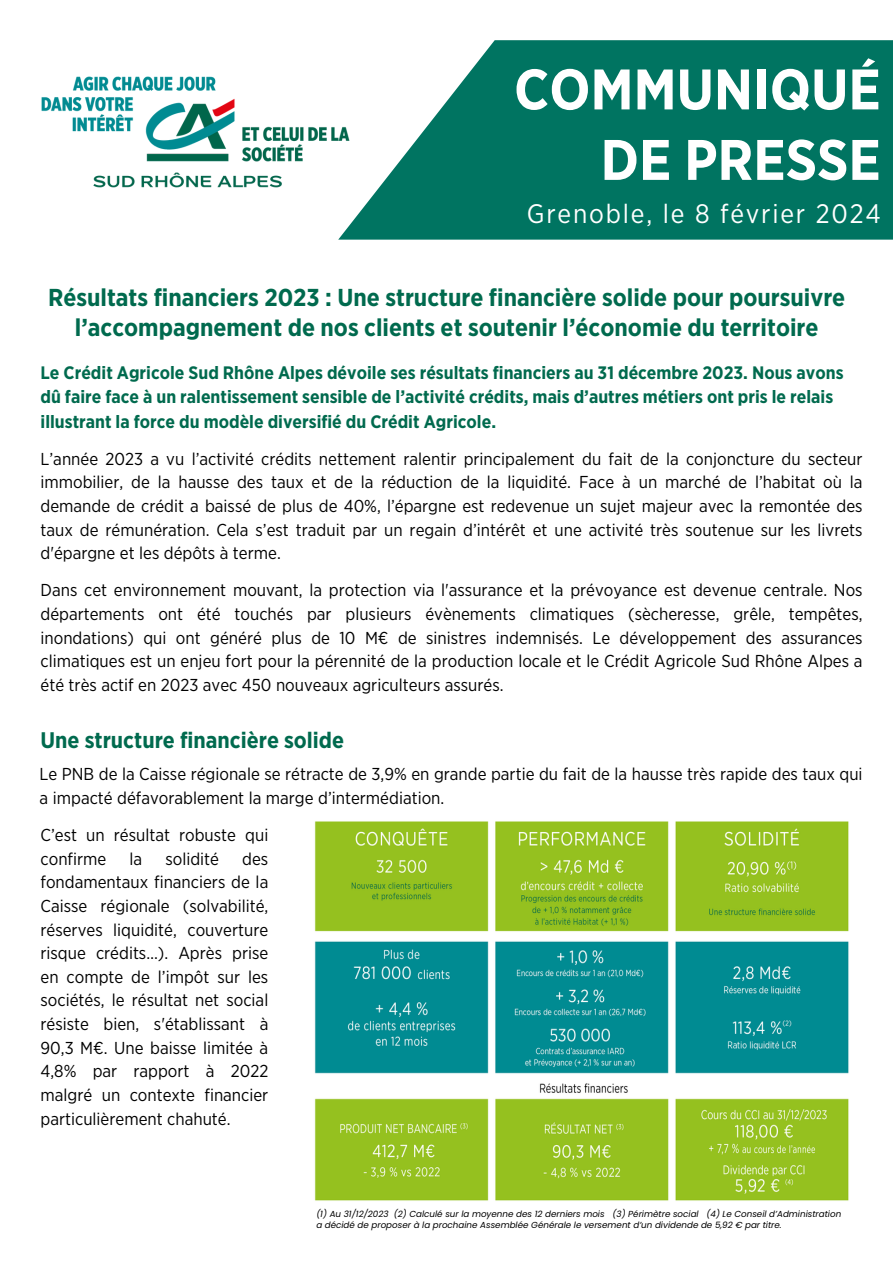
<style>
.page{position:relative;width:893px;height:1264px;background:#fff}
.page>*{position:absolute;margin:0;border:0;box-sizing:border-box;transform-origin:0 0}
.t1{font:700 57px "Gotham Narrow";color:#fff}
.t2{font:26.7px "Gotham Narrow";letter-spacing:.07em;color:#fff}
.t3{font:700 24.45px/29.2px "Gotham Narrow";color:#006a4e;text-align:center}
.t4{font:700 22.5px "Gotham Narrow";color:#006a4e}
.t5{font:700 18px/24.8px "Gotham Narrow";color:#006a4e}
.t6{font:17.25px/23.7px "Gotham Narrow";color:#000;text-align:justify}
.t7{font:italic 8.7px/11.7px "Poppins";color:#000}
</style>
<div class="page">
<div style="left:338px;top:40px;width:554px;height:200px;background:#007461"></div>
<img style="left:41px;top:40px;width:349px;height:188px">
<img style="left:314px;top:821px;width:535px;height:380px">
<p class="t1" style="left:514px;top:64px;width:368px">COMMUNIQUÉ</p>
<h1 class="t1" style="left:600px;top:134px;width:282px">DE PRESSE</h1>
<h1 class="t2" style="left:526px;top:202px;width:355px">Grenoble, le 8 février 2024</h1>
<h2 class="t3" style="left:48px;top:284px;width:798px">Résultats financiers 2023 : Une structure financière solide pour poursuivre l’accompagnement de nos clients et soutenir l’économie du territoire</h2>
<h4 class="t5" style="left:41px;top:361px;width:804px">Le Crédit Agricole Sud Rhône Alpes dévoile ses résultats financiers au 31 décembre 2023. Nous avons dû faire face à un ralentissement sensible de l’activité crédits, mais d’autres métiers ont pris le relais illustrant la force du modèle diversifié du Crédit Agricole.</h4>
<h4 class="t6" style="left:41px;top:447px;width:823px">L’année 2023 a vu l’activité crédits nettement ralentir principalement du fait de la conjoncture du secteur immobilier, de la hausse des taux et de la réduction de la liquidité. Face à un marché de l’habitat où la demande de crédit a baissé de plus de 40%, l’épargne est redevenue un sujet majeur avec la remontée des taux de rémunération. Cela s’est traduit par un regain d’intérêt et une activité très soutenue sur les livrets d'épargne et les dépôts à terme.</h4>
<h4 class="t6" style="left:41px;top:579px;width:823px">Dans cet environnement mouvant, la protection via l'assurance et la prévoyance est devenue centrale. Nos départements ont été touchés par plusieurs évènements climatiques (sècheresse, grêle, tempêtes, inondations) qui ont généré plus de 10 M€ de sinistres indemnisés. Le développement des assurances climatiques est un enjeu fort pour la pérennité de la production locale et le Crédit Agricole Sud Rhône Alpes a été très actif en 2023 avec 450 nouveaux agriculteurs assurés.</h4>
<p class="t4" style="left:41px;top:730px;width:305px">Une structure financière solide</p>
<h4 class="t6" style="left:40px;top:763px;width:824px">Le PNB de la Caisse régionale se rétracte de 3,9% en grande partie du fait de la hausse très rapide des taux qui a impacté défavorablement la marge d’intermédiation.</h4>
<p class="t6" style="left:41px;top:824px;width:229px">C’est un résultat robuste qui confirme</p>
<p class="t6" style="left:129px;top:847px;width:14px">la</p>
<p class="t6" style="left:165px;top:847px;width:55px">solidité</p>
<p class="t6" style="left:41px;top:847px;width:229px;text-indent:202px">des fondamentaux financiers de la Caisse régionale (solvabilité, réserves liquidité, couverture risque crédits…). Après prise en compte de l’impôt sur les sociétés, le résultat net social résiste bien, s'établissant à 90,3 M€. Une baisse limitée à 4,8% par rapport à 2022 malgré un contexte financier particulièrement chahuté.</p>
<h4 class="t7" style="left:316px;top:1207px;width:526px">(1) Au 31/12/2023 (2) Calculé sur la moyenne des 12 derniers mois (3) Périmètre social (4) Le Conseil d’Administration a décidé de proposer à la prochaine Assemblée Générale le versement d’un dividende de 5,92 € par titre.</h4>
</div>
